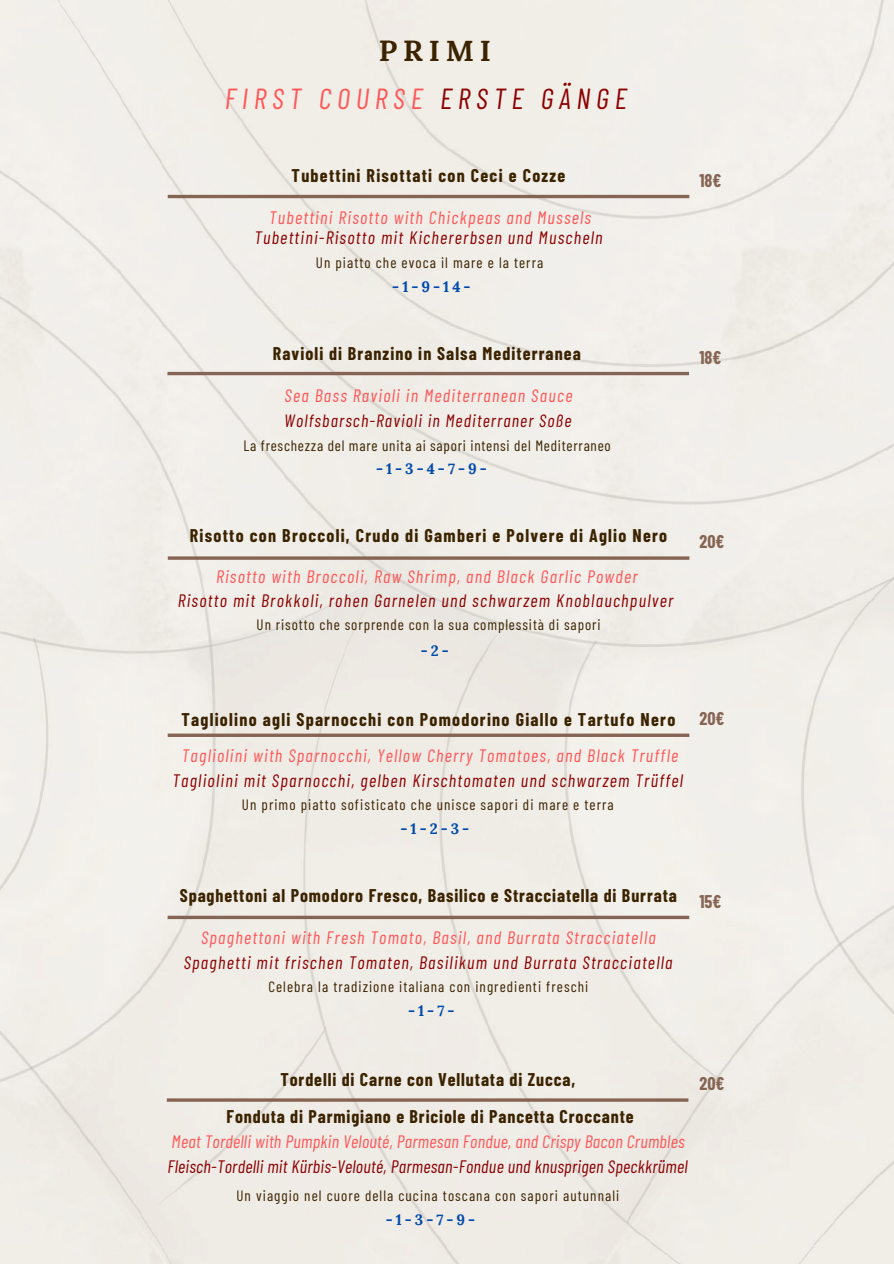
<style>
.page{position:relative;width:894px;height:1264px;background:#fff}
.page>*{position:absolute;margin:0;border:0;box-sizing:border-box;transform-origin:0 0}
.t1{font:italic 28.95px "Barlow Condensed";letter-spacing:.2em;color:#ff5757}
.t2{font:700 28.95px "Lora";letter-spacing:.2em;color:#3b2300}
.t3{font:700 18px/37.2px "Barlow Condensed";letter-spacing:.06em;color:#3b2300;text-align:center}
.t4{font:italic 18px "Barlow Condensed";letter-spacing:.07em;color:#ff5757}
.t5{font:italic 18px "Barlow Condensed";letter-spacing:.07em;color:#8c0000}
.t6{font:italic 18px "Barlow Condensed";letter-spacing:.015em;color:#8c0000}
.t7{font:italic 18px "Barlow Condensed";letter-spacing:.015em;color:#ff5757}
.t8{font:700 18px "Barlow Condensed";color:#856453}
.t9{font:italic 17.85px "Barlow Condensed";letter-spacing:.065em;color:#8c0000}
.t10{font:15px "Barlow Condensed";letter-spacing:.07em;color:#3b2300}
.t11{font:15px "Barlow Condensed";letter-spacing:.05em;color:#3b2300}
.t12{font:700 15px "Lora";color:#004aad}
.s1{color:#8c0000}
</style>
<div class="page">
<div style="left:0;top:0;width:893px;height:1263px;background:#f1ede7"></div>
<hr style="left:168px;top:195px;width:521px;height:3px;background:#856453">
<hr style="left:167px;top:372px;width:521px;height:3px;background:#856453">
<svg style="left:168px;top:556px;width:521px;height:4px;background:#957869"></svg>
<svg style="left:168px;top:733px;width:521px;height:4px;background:#957869"></svg>
<svg style="left:167px;top:915px;width:522px;height:4px;background:#987c6d"></svg>
<hr style="left:167px;top:1098px;width:521px;height:3px;background:#856453">
<h1 class="t2" style="left:378px;top:32px;width:114px">PRIMI</h1>
<h1 class="t1" style="left:225px;top:80px;width:403px">FIRST COURSE <span class="s1">ERSTE GÄNGE</span></h1>
<p class="t3" style="left:291px;top:156px;width:275px">Tubettini Risottati con Ceci e Cozze</p>
<p class="t4" style="left:269px;top:206px;width:323px">Tubettini Risotto with Chickpeas and Mussels</p>
<p class="t5" style="left:254px;top:226px;width:349px">Tubettini-Risotto mit Kichererbsen und Muscheln</p>
<p class="t10" style="left:316px;top:253px;width:229px">Un piatto che evoca il mare e la terra</p>
<p class="t12" style="left:392px;top:277px;width:80px">-1-9-14-</p>
<p class="t3" style="left:273px;top:334px;width:309px">Ravioli di Branzino in Salsa Mediterranea</p>
<p class="t4" style="left:284px;top:383px;width:289px">Sea Bass Ravioli in Mediterranean Sauce</p>
<p class="t9" style="left:284px;top:409px;width:289px">Wolfsbarsch-Ravioli in Mediterraner Soße</p>
<p class="t11" style="left:243px;top:436px;width:369px">La freschezza del mare unita ai sapori intensi del Mediterraneo</p>
<p class="t12" style="left:376px;top:459px;width:112px">-1-3-4-7-9-</p>
<p class="t3" style="left:190px;top:516px;width:479px">Risotto con Broccoli, Crudo di Gamberi e Polvere di Aglio Nero</p>
<p class="t4" style="left:216px;top:564px;width:423px">Risotto with Broccoli, Raw Shrimp, and Black Garlic Powder</p>
<p class="t5" style="left:178px;top:589px;width:497px">Risotto mit Brokkoli, rohen Garnelen und schwarzem Knoblauchpulver</p>
<p class="t10" style="left:256px;top:615px;width:345px">Un risotto che sorprende con la sua complessità di sapori</p>
<p class="t12" style="left:420px;top:640px;width:30px">-2-</p>
<p class="t8" style="left:699px;top:169px;width:24px">18€</p>
<p class="t8" style="left:699px;top:346px;width:24px">18€</p>
<p class="t8" style="left:699px;top:530px;width:27px">20€</p>
<p class="t3" style="left:181px;top:700px;width:495px">Tagliolino agli Sparnocchi con Pomodorino Giallo e Tartufo Nero</p>
<p class="t4" style="left:182px;top:744px;width:497px">Tagliolini with Sparnocchi, Yellow Cherry Tomatoes, and Black Truffle</p>
<p class="t5" style="left:172px;top:768px;width:512px">Tagliolini mit Sparnocchi, gelben Kirschtomaten und schwarzem Trüffel</p>
<p class="t10" style="left:242px;top:795px;width:373px">Un primo piatto sofisticato che unisce sapori di mare e terra</p>
<p class="t12" style="left:400px;top:819px;width:70px">-1-2-3-</p>
<p class="t8" style="left:699px;top:707px;width:27px">20€</p>
<p class="t3" style="left:180px;top:876px;width:498px">Spaghettoni al Pomodoro Fresco, Basilico e Stracciatella di Burrata</p>
<p class="t4" style="left:201px;top:926px;width:456px">Spaghettoni with Fresh Tomato, Basil, and Burrata Stracciatella</p>
<p class="t5" style="left:184px;top:950px;width:490px">Spaghetti mit frischen Tomaten, Basilikum und Burrata Stracciatella</p>
<p class="t10" style="left:268px;top:977px;width:321px">Celebra la tradizione italiana con ingredienti freschi</p>
<p class="t12" style="left:408px;top:1000px;width:48px">-1-7-</p>
<p class="t8" style="left:699px;top:889px;width:24px">15€</p>
<p class="t3" style="left:226px;top:1059px;width:408px">Tordelli di Carne con Vellutata di Zucca,<br>Fonduta di Parmigiano e Briciole di Pancetta Croccante</p>
<p class="t6" style="left:167px;top:1154px;width:522px">Fleisch-Tordelli mit Kürbis-Velouté, Parmesan-Fondue und knusprigen Speckkrümel</p>
<p class="t7" style="left:171px;top:1129px;width:514px">Meat Tordelli with Pumpkin Velouté, Parmesan Fondue, and Crispy Bacon Crumbles</p>
<p class="t10" style="left:236px;top:1185px;width:384px">Un viaggio nel cuore della cucina toscana con sapori autunnali</p>
<p class="t12" style="left:385px;top:1209px;width:91px">-1-3-7-9-</p>
<p class="t8" style="left:699px;top:1072px;width:27px">20€</p>
</div>
